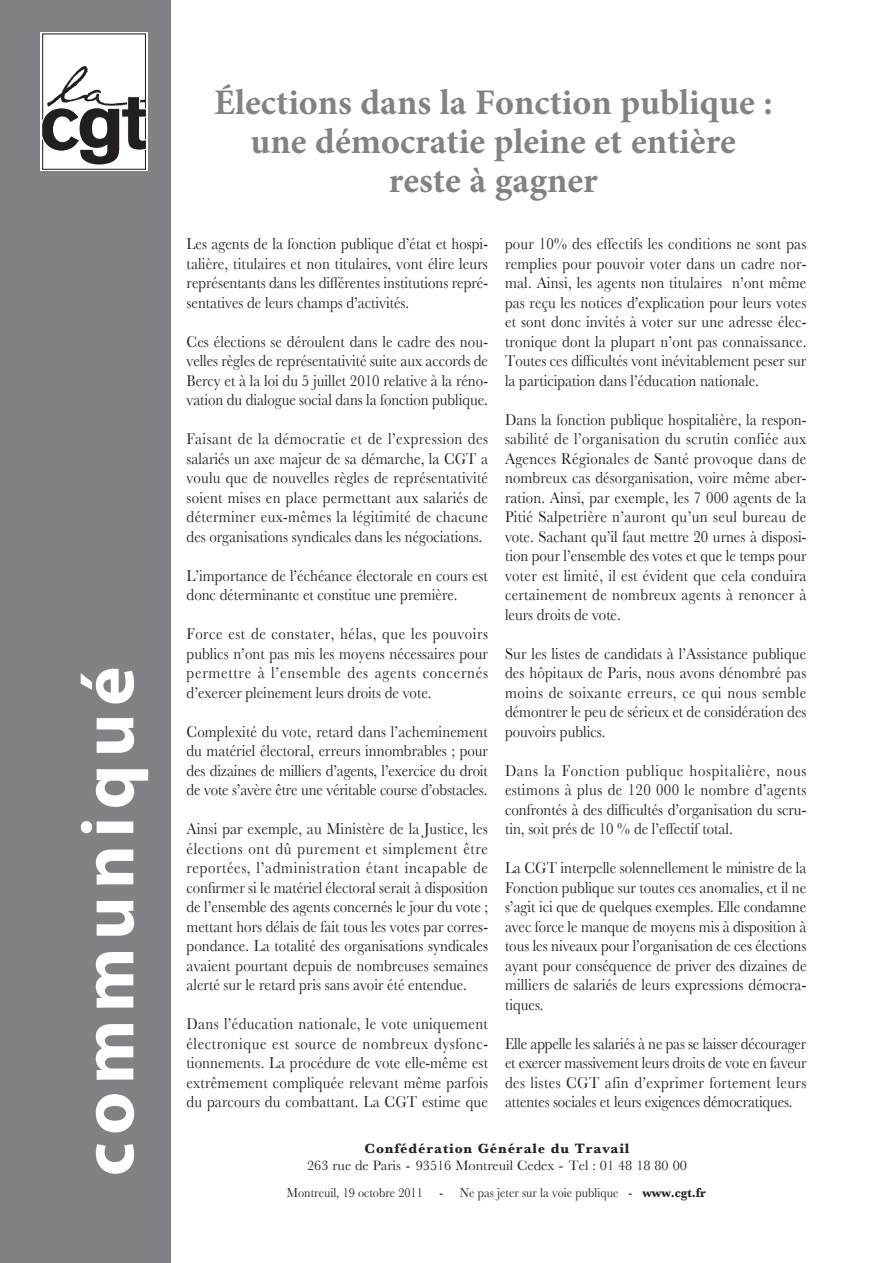
<style>
.page{position:relative;width:893px;height:1263px;background:#fff}
.page>*{position:absolute;margin:0;border:0;box-sizing:border-box;transform-origin:0 0}
.t1{font:700 75px "Myriad Pro";letter-spacing:.1em;color:#fff}
.t2{font:700 36px/39px "Minion Pro";color:#808285;text-align:center}
.texte{font:16.5px/19.5px "Baskerville";color:#231f20;text-align:justify;scale:.9 1}
.t3{font:14.25px "Baskerville";color:#231f20}
.t4{font:700 14.25px "Baskerville";letter-spacing:.06em;color:#231f20}
.t5{font:13.5px "Baskerville";color:#231f20;scale:.9 1}
.s1{font-weight:700}
</style>
<div class="page">
<div style="left:0;top:0;width:170px;height:1263px;background:#808285"></div>
<div style="left:40px;top:32px;width:108px;height:139px;background:#fff"></div>
<svg style="left:41px;top:33px;width:105px;height:137px"></svg>
<p class="t1" style="left:59px;top:1176px;width:511px;rotate:-90deg">communiqué</p>
<p class="t2" style="left:214px;top:83px;width:560px">Élections dans la Fonction publique : une démocratie pleine et entière reste à gagner</p>
<p class="texte" style="left:187px;top:234px;width:336px">Les agents de la fonction publique d’état et hospi&shy;talière, titulaires et non titulaires, vont élire leurs représentants dans les différentes institutions repré&shy;sentatives de leurs champs d’activités.</p>
<p class="texte" style="left:187px;top:331px;width:336px">Ces élections se déroulent dans le cadre des nou&shy;velles règles de représentativité suite aux accords de Bercy et à la loi du 5 juillet 2010 relative à la réno&shy;vation du dialogue social dans la fonction publique.</p>
<p class="texte" style="left:187px;top:429px;width:336px">Faisant de la démocratie et de l’expression des salariés un axe majeur de sa démarche, la CGT a voulu que de nouvelles règles de représentativité soient mises en place permettant aux salariés de déterminer eux-mêmes la légitimité de chacune des organisations syndicales dans les négociations.</p>
<p class="texte" style="left:187px;top:565px;width:336px">L’importance de l’échéance électorale en cours est donc déterminante et constitue une première.</p>
<p class="texte" style="left:187px;top:624px;width:336px">Force est de constater, hélas, que les pouvoirs publics n’ont pas mis les moyens nécessaires pour permettre à l’ensemble des agents concernés d’exercer pleinement leurs droits de vote.</p>
<p class="texte" style="left:187px;top:721px;width:336px">Complexité du vote, retard dans l’acheminement du matériel électoral, erreurs innombrables ; pour des dizaines de milliers d’agents, l’exercice du droit de vote s’avère être une véritable course d’obstacles.</p>
<p class="texte" style="left:187px;top:819px;width:336px">Ainsi par exemple, au Ministère de la Justice, les élections ont dû purement et simplement être reportées, l’administration étant incapable de confirmer si le matériel électoral serait à disposition de l’ensemble des agents concernés le jour du vote ; mettant hors délais de fait tous les votes par corres&shy;pondance. La totalité des organisations syndicales avaient pourtant depuis de nombreuses semaines alerté sur le retard pris sans avoir été entendue.</p>
<p class="texte" style="left:187px;top:1014px;width:336px">Dans l’éducation nationale, le vote uniquement électronique est source de nombreux dysfonc&shy;tionnements. La procédure de vote elle-même est extrêmement compliquée relevant même parfois du parcours du combattant. La CGT estime que</p>
<p class="texte" style="left:505px;top:234px;width:336px">pour 10% des effectifs les conditions ne sont pas remplies pour pouvoir voter dans un cadre nor&shy;mal. Ainsi, les agents non titulaires n’ont même pas reçu les notices d’explication pour leurs votes et sont donc invités à voter sur une adresse élec&shy;tronique dont la plupart n’ont pas connaissance.<br>Toutes ces difficultés vont inévitablement peser sur la participation dans l’éducation nationale.</p>
<p class="texte" style="left:505px;top:409px;width:336px">Dans la fonction publique hospitalière, la respon&shy;sabilité de l’organisation du scrutin confiée aux Agences Régionales de Santé provoque dans de nombreux cas désorganisation, voire même aber&shy;ration. Ainsi, par exemple, les 7 000 agents de la Pitié Salpetrière n’auront qu’un seul bureau de vote. Sachant qu’il faut mettre 20 urnes à disposi&shy;tion pour l’ensemble des votes et que le temps pour voter est limité, il est évident que cela conduira certainement de nombreux agents à renoncer à leurs droits de vote.</p>
<p class="texte" style="left:505px;top:643px;width:336px">Sur les listes de candidats à l’Assistance publique des hôpitaux de Paris, nous avons dénombré pas moins de soixante erreurs, ce qui nous semble démontrer le peu de sérieux et de considération des pouvoirs publics.</p>
<p class="texte" style="left:505px;top:760px;width:336px">Dans la Fonction publique hospitalière, nous estimons à plus de 120 000 le nombre d’agents confrontés à des difficultés d’organisation du scru&shy;tin, soit prés de 10 % de l’effectif total.</p>
<p class="texte" style="left:505px;top:858px;width:336px">La CGT interpelle solennellement le ministre de la Fonction publique sur toutes ces anomalies, et il ne s’agit ici que de quelques exemples. Elle condamne avec force le manque de moyens mis à disposition à tous les niveaux pour l’organisation de ces élections ayant pour conséquence de priver des dizaines de milliers de salariés de leurs expressions démocra&shy;tiques.</p>
<p class="texte" style="left:505px;top:1033px;width:337px">Elle appelle les salariés à ne pas se laisser décourager et exercer massivement leurs droits de vote en faveur des listes CGT afin d’exprimer fortement leurs attentes sociales et leurs exigences démocratiques.</p>
<p class="t4" style="left:365px;top:1140px;width:266px">Confédération Générale du Travail</p>
<p class="t3" style="left:307px;top:1157px;width:381px">263 rue de Paris - 93516 Montreuil Cedex - Tel : 01 48 18 80 00</p>
<p class="t5" style="left:287px;top:1184px;width:467px">Montreuil, 19 octobre 2011 - Ne pas jeter sur la voie publique - <span class="s1">www.cgt.fr</span></p>
</div>
